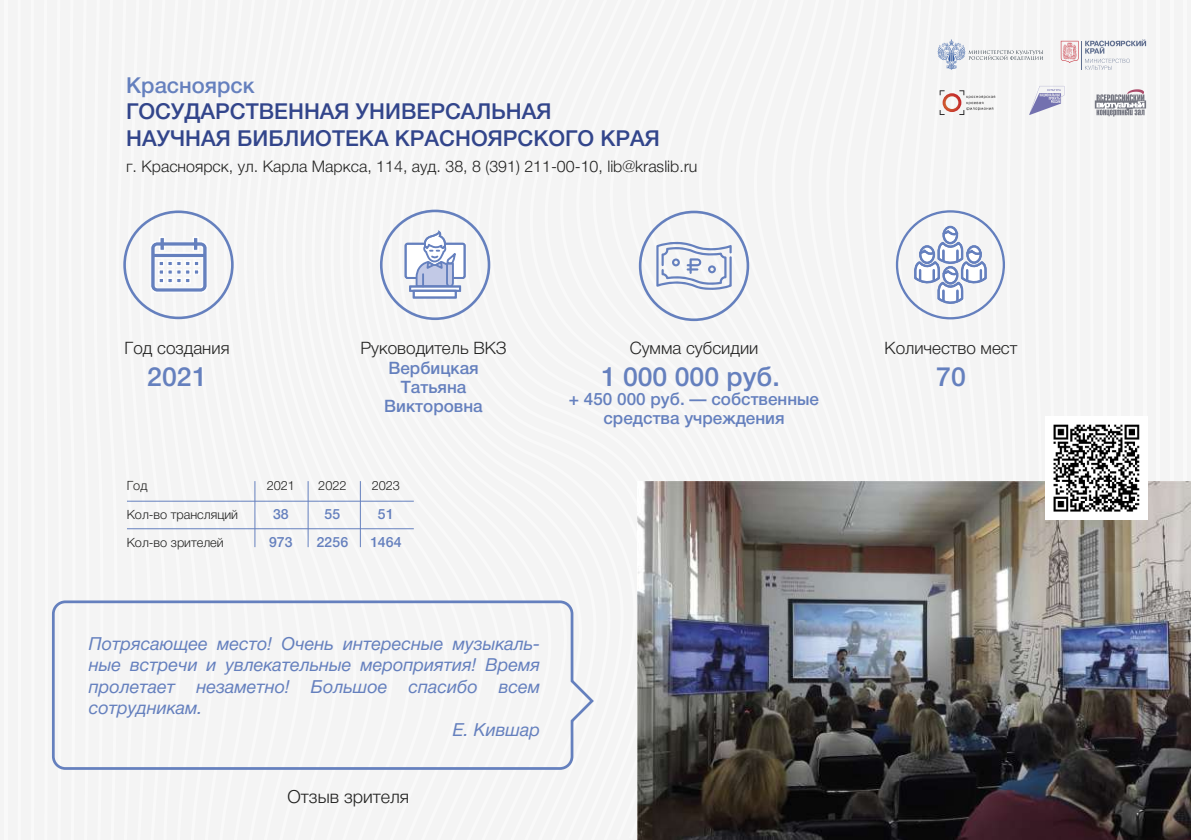
<style>
.page{position:relative;width:1191px;height:840px;background:#fff}
.page>*{position:absolute;margin:0;border:0;box-sizing:border-box;transform-origin:0 0}
.t1{font:500 26.6px "Helvetica Neue Cyr";color:#6580be}
.t2{font:500 22px/26.4px "Helvetica Neue Cyr";color:#32458b}
.t3{font:500 22px "Helvetica Neue Cyr";color:#6580be}
.t4{font:italic 18px "Helvetica Neue Cyr";color:#6580be}
.t5{font:300 18px "Helvetica Neue Cyr";color:#222221}
.t6{font:500 17.2px/19px "Helvetica Neue Cyr";color:#6580be;text-align:center}
.t7{font:300 17.2px "Helvetica Neue Cyr";color:#222221}
.t8{font:300 16px "Helvetica Neue Cyr";color:#222221}
.t9{font:500 14.2px/28.4px "Helvetica Neue Cyr";color:#6580be;text-align:center}
.t10{font:300 12.8px "Helvetica Neue Cyr";color:#222221}
</style>
<div class="page">
<div style="left:0;top:0;width:1191px;height:839px;background:#f4f4f4"></div>
<hr style="left:4px;top:0;width:4px;height:839px;background:#fff">
<hr style="left:1157px;top:0;width:3px;height:839px;background:#fff">
<hr style="left:1170px;top:0;width:3px;height:839px;background:#fff">
<hr style="left:1183px;top:0;width:3px;height:839px;background:#fff">
<svg style="left:895px;top:39px;width:251px;height:281px"></svg>
<svg style="left:123px;top:214px;width:92px;height:316px"></svg>
<div style="left:123px;top:210px;width:111px;height:109px;border:3px solid #6580be;border-radius:50%"></div>
<div style="left:380px;top:209px;width:110px;height:111px;border:3px solid #6580be;border-radius:50%"></div>
<div style="left:405px;top:243px;width:59px;height:35px;background:#fff;border-radius:2px"></div>
<div style="left:405px;top:243px;width:60px;height:36px;border:2px solid #6580be;border-radius:2px"></div>
<div style="left:409px;top:285px;width:52px;height:6px;border:2px solid #6580be"></div>
<div style="left:413px;top:290px;width:44px;height:8px;background:#fff"></div>
<div style="left:413px;top:290px;width:44px;height:8px;border:2px solid #6580be"></div>
<svg style="left:415px;top:232px;width:42px;height:56px"></svg>
<div style="left:639px;top:210px;width:110px;height:111px;border:3px solid #6580be;border-radius:50%"></div>
<svg style="left:656px;top:241px;width:75px;height:49px"></svg>
<hr style="left:254px;top:481px;width:1px;height:66px;background:#6580be">
<hr style="left:308px;top:481px;width:1px;height:66px;background:#6580be">
<hr style="left:360px;top:481px;width:1px;height:66px;background:#6580be">
<hr style="left:127px;top:500px;width:287px;height:1px;background:#6580be">
<hr style="left:127px;top:528px;width:287px;height:1px;background:#6580be">
<img style="left:637px;top:481px;width:554px;height:358px">
<svg style="left:52px;top:600px;width:542px;height:170px"></svg>
<img style="left:1045px;top:416px;width:103px;height:102px">
<p class="t3" style="left:126px;top:73px;width:130px">Красноярск</p>
<p class="t2" style="left:126px;top:98px;width:535px">ГОСУДАРСТВЕННАЯ УНИВЕРСАЛЬНАЯ<br>НАУЧНАЯ БИБЛИОТЕКА КРАСНОЯРСКОГО КРАЯ</p>
<p class="t8" style="left:126px;top:157px;width:573px">г. Красноярск, ул. Карла Маркса, 114, ауд. 38, 8 (391) 211-00-10, lib@kraslib.ru</p>
<p class="t7" style="left:125px;top:338px;width:106px">Год создания</p>
<h1 class="t1" style="left:147px;top:361px;width:61px">2021</h1>
<p class="t10" style="left:127px;top:478px;width:22px">Год</p>
<p class="t10" style="left:127px;top:506px;width:113px">Кол-во трансляций</p>
<p class="t10" style="left:127px;top:535px;width:99px">Кол-во зрителей</p>
<p class="t7" style="left:360px;top:338px;width:148px">Руководитель ВКЗ</p>
<p class="t6" style="left:384px;top:358px;width:100px">Вербицкая<br>Татьяна<br>Викторовна</p>
<p class="t10" style="left:267px;top:478px;width:30px">2021</p>
<p class="t9" style="left:269px;top:499px;width:25px;text-align:left">38<br>973</p>
<p class="t10" style="left:318px;top:478px;width:30px">2022</p>
<p class="t9" style="left:317px;top:499px;width:33px">55<br>2256</p>
<p class="t10" style="left:372px;top:478px;width:30px">2023</p>
<p class="t9" style="left:370px;top:499px;width:33px">51<br>1464</p>
<p class="t7" style="left:629px;top:338px;width:130px">Сумма субсидии</p>
<h1 class="t1" style="left:601px;top:361px;width:180px">1 000 000 руб.</h1>
<p class="t6" style="left:569px;top:389px;width:252px">+ 450 000 руб. — собственные средства учреждения</p>
<p class="t4" style="left:89px;top:633px;width:453px">Потрясающее место! Очень интересные музыкаль-</p>
<p class="t4" style="left:89px;top:654px;width:453px">ные встречи и увлекательные мероприятия! Время</p>
<p class="t4" style="left:89px;top:676px;width:453px">пролетает незаметно! Большое спасибо всем</p>
<p class="t4" style="left:89px;top:697px;width:115px">сотрудникам.</p>
<p class="t4" style="left:453px;top:719px;width:89px">Е. Кившар</p>
<p class="t5" style="left:288px;top:786px;width:123px">Отзыв зрителя</p>
<p class="t7" style="left:884px;top:338px;width:134px">Количество мест</p>
<h1 class="t1" style="left:936px;top:361px;width:31px">70</h1>
</div>
